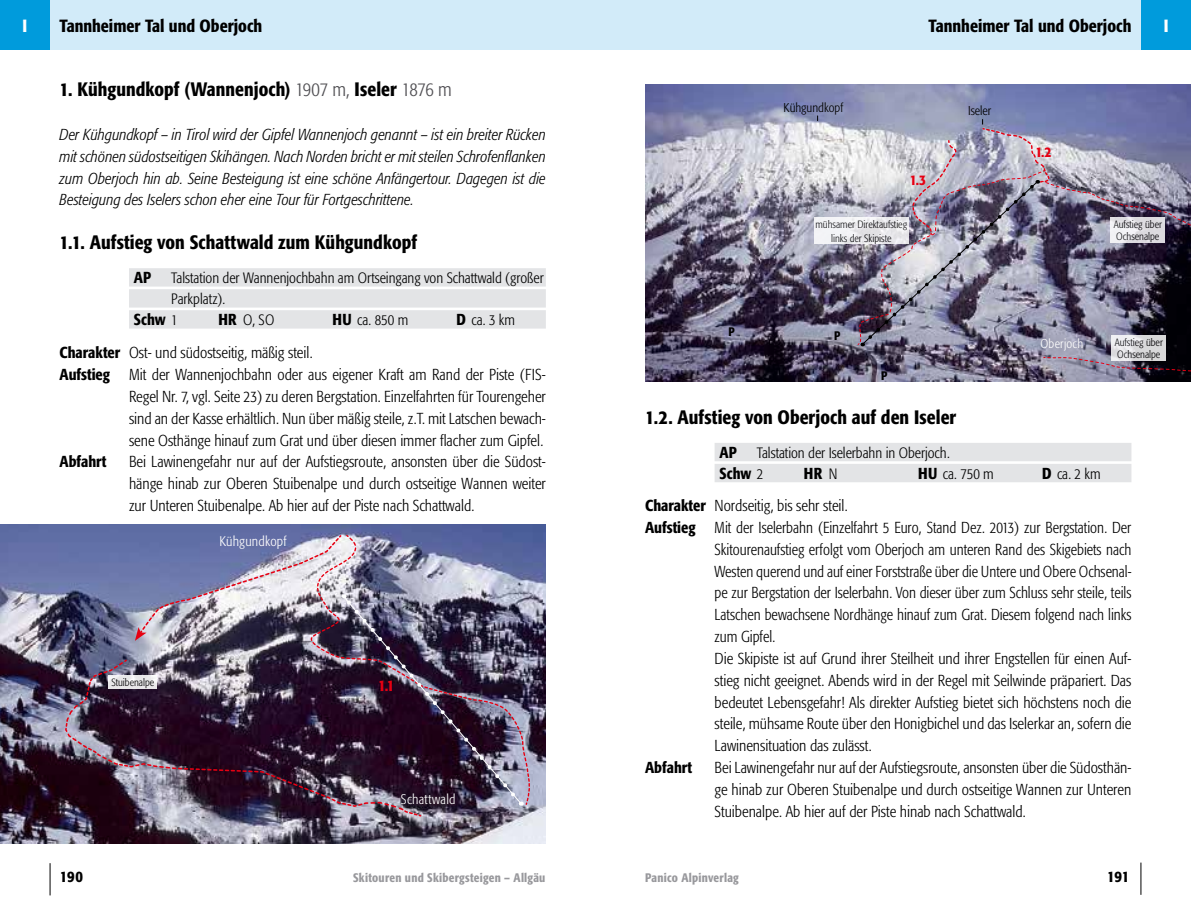
<style>
.page{position:relative;width:1191px;height:918px;background:#fff}
.page>*{position:absolute;margin:0;border:0;box-sizing:border-box;transform-origin:0 0}
.t1{font:500 19.25px "Formata Condensed BQ";letter-spacing:.005em;color:#000}
.t2{font:500 17.5px "Formata Condensed BQ";color:#000}
.t3{font:500 17.5px "Formata Condensed BQ";color:#fff}
.t4{font:300 15.75px/21.9px "Formata Condensed BQ";color:#000;text-align:justify}
.t5{font:300 15.75px "Formata Condensed BQ";color:#000;scale:.96 1}
.t6{font:15.75px/21.9px "Forma Con BQ Lig Ita";color:#000;text-align:justify}
.t7{font:500 15.75px "Formata Condensed BQ";color:#000}
.t8{font:500 15.75px "Formata Condensed BQ";color:#e60012}
.t9{font:300 14.88px/21px "Formata Condensed BQ";color:#000}
.t10{font:500 14.53px "Formata Condensed BQ";color:#e60012}
.t11{font:300 13.83px "Formata Condensed BQ";letter-spacing:.015em;color:#fff}
.t12{font:300 12.6px "Formata Condensed BQ";color:#000}
.t13{font:300 12.6px "Formata Condensed BQ";letter-spacing:.02em;color:#fff}
.t14{font:500 12.25px "Formata Condensed BQ";letter-spacing:.02em;color:#98989c}
.t15{font:500 12.25px "Formata Condensed BQ";color:#000}
.t16{font:300 10.5px/12.2px "Formata Condensed BQ";color:#000}
.s1{font-weight:300;color:#504f53}
.s2{font-weight:300;font-size:14.88px}
.s3{font-weight:500;font-size:15.75px}
.s4{font-weight:500}
</style>
<div class="page">
<hr style="left:1140px;top:862px;width:1px;height:33px;background:#000">
<hr style="left:50px;top:863px;width:1px;height:32px;background:#000">
<div style="left:595px;top:0;width:596px;height:50px;background:#d2ebf9"></div>
<div style="left:0;top:0;width:595px;height:50px;background:#d2ebf9"></div>
<div style="left:1141px;top:0;width:50px;height:50px;background:#009bdc"></div>
<div style="left:0;top:0;width:50px;height:50px;background:#009bdc"></div>
<div style="left:129px;top:268px;width:417px;height:18px;background:#e3e4e6"></div>
<div style="left:129px;top:289px;width:417px;height:18px;background:#e3e4e6"></div>
<div style="left:129px;top:310px;width:417px;height:18px;background:#e3e4e6"></div>
<div style="left:714px;top:443px;width:417px;height:18px;background:#e3e4e6"></div>
<div style="left:714px;top:464px;width:417px;height:18px;background:#e3e4e6"></div>
<img style="left:0;top:524px;width:545px;height:319px">
<img style="left:645px;top:84px;width:546px;height:297px">
<svg style="left:857px;top:119px;width:334px;height:254px;background:#838094"></svg>
<svg style="left:814px;top:217px;width:94px;height:27px;fill:#f0f0f3"></svg>
<svg style="left:1111px;top:335px;width:55px;height:26px"></svg>
<svg style="left:1110px;top:217px;width:55px;height:26px"></svg>
<img style="left:65px;top:533px;width:466px;height:283px">
<svg style="left:109px;top:675px;width:48px;height:14px"></svg>
<p class="t3" style="left:22px;top:15px;width:6px">I</p>
<p class="t2" style="left:60px;top:15px;width:204px">Tannheimer Tal und Oberjoch</p>
<p class="t2" style="left:928px;top:15px;width:204px">Tannheimer Tal und Oberjoch</p>
<p class="t3" style="left:1163px;top:15px;width:6px">I</p>
<p class="t1" style="left:60px;top:78px;width:394px">1. Kühgundkopf (Wannenjoch) <span class="s1">1907 m,</span> Iseler <span class="s1">1876 m</span></p>
<p class="t6" style="left:60px;top:124px;width:488px">Der Kühgundkopf – in Tirol wird der Gipfel Wannenjoch genannt – ist ein breiter Rücken mit schönen südostseitigen Skihängen. Nach Norden bricht er mit steilen Schrofenflanken zum Oberjoch hin ab. Seine Besteigung ist eine schöne Anfängertour. Dagegen ist die Besteigung des Iselers schon eher eine Tour für Fortgeschrittene.</p>
<p class="t1" style="left:60px;top:231px;width:359px">1.1. Aufstieg von Schattwald zum Kühgundkopf</p>
<p class="t7" style="left:134px;top:268px;width:19px">AP</p>
<p class="t9" style="left:171px;top:268px;width:374px">Talstation der Wannenjochbahn am Ortseingang von Schattwald (großer<br>Parkplatz).</p>
<p class="t7" style="left:134px;top:310px;width:45px">Schw <span class="s2">1</span></p>
<p class="t9" style="left:218px;top:310px;width:57px"><span class="s3">HR</span> O, SO</p>
<p class="t9" style="left:333px;top:310px;width:77px"><span class="s3">HU</span> ca. 850 m</p>
<p class="t9" style="left:456px;top:310px;width:60px"><span class="s3">D</span> ca. 3 km</p>
<p class="t4" style="left:60px;top:342px;width:255px"><span class="s4">Charakter</span> Ost- und südostseitig, mäßig steil.</p>
<p class="t4" style="left:60px;top:364px;width:488px"><span class="s4">Aufstieg</span> Mit der Wannenjochbahn oder aus eigener Kraft am Rand der Piste (FIS-</p>
<p class="t4" style="left:129px;top:386px;width:418px">Regel Nr. 7, vgl. Seite 23) zu deren Bergstation. Einzelfahrten für Tourengeher</p>
<p class="t4" style="left:129px;top:407px;width:418px">sind an der Kasse erhältlich. Nun über mäßig steile, z.T. mit Latschen bewach-</p>
<p class="t4" style="left:129px;top:429px;width:416px">sene Osthänge hinauf zum Grat und über diesen immer flacher zum Gipfel.</p>
<p class="t7" style="left:60px;top:452px;width:48px">Abfahrt</p>
<p class="t4" style="left:129px;top:451px;width:418px">Bei Lawinengefahr nur auf der Aufstiegsroute, ansonsten über die Südost&shy;hänge hinab zur Oberen Stuibenalpe und durch ostseitige Wannen weiter zur Unteren Stuibenalpe. Ab hier auf der Piste nach Schattwald.</p>
<p class="t16" style="left:111px;top:676px;width:44px">Stuibenalpe</p>
<p class="t11" style="left:219px;top:533px;width:69px">Kühgundkopf</p>
<p class="t8" style="left:378px;top:676px;width:18px">1.1</p>
<p class="t11" style="left:401px;top:791px;width:56px">Schattwald</p>
<p class="t12" style="left:783px;top:100px;width:61px">Kühgundkopf</p>
<p class="t10" style="left:910px;top:171px;width:18px">1.3</p>
<p class="t16" style="left:815px;top:217px;width:93px;line-height:14px;text-align:center">mühsamer Direktaufstieg links der Skipiste</p>
<p class="t15" style="left:728px;top:324px;width:8px">P</p>
<p class="t15" style="left:834px;top:328px;width:8px">P</p>
<p class="t15" style="left:881px;top:368px;width:8px">P</p>
<p class="t12" style="left:968px;top:103px;width:25px">Iseler</p>
<p class="t10" style="left:1035px;top:143px;width:18px">1.2</p>
<p class="t16" style="left:1113px;top:218px;width:50px">Aufstieg über<br>Ochsenalpe</p>
<p class="t13" style="left:1040px;top:337px;width:44px">Oberjoch</p>
<p class="t16" style="left:1114px;top:336px;width:50px">Aufstieg über<br>Ochsenalpe</p>
<p class="t1" style="left:645px;top:405px;width:313px">1.2. Aufstieg von Oberjoch auf den Iseler</p>
<p class="t7" style="left:719px;top:442px;width:19px">AP</p>
<p class="t9" style="left:756px;top:442px;width:194px">Talstation der Iselerbahn in Oberjoch.</p>
<p class="t7" style="left:719px;top:463px;width:45px">Schw <span class="s2">2</span></p>
<p class="t7" style="left:804px;top:463px;width:35px">HR <span class="s2">N</span></p>
<p class="t9" style="left:918px;top:463px;width:77px"><span class="s3">HU</span> ca. 750 m</p>
<p class="t9" style="left:1042px;top:463px;width:60px"><span class="s3">D</span> ca. 2 km</p>
<p class="t4" style="left:645px;top:495px;width:204px"><span class="s4">Charakter</span> Nordseitig, bis sehr steil.</p>
<p class="t5" style="left:645px;top:518px;width:508px"><span class="s4">Aufstieg</span> Mit der Iselerbahn (Einzelfahrt 5 Euro, Stand Dez. 2013) zur Bergstation. Der</p>
<p class="t5" style="left:714px;top:540px;width:436px">Skitourenaufstieg erfolgt vom Oberjoch am unteren Rand des Skigebiets nach</p>
<p class="t5" style="left:714px;top:562px;width:436px">Westen querend und auf einer Forststraße über die Untere und Obere Ochsenal-</p>
<p class="t5" style="left:714px;top:584px;width:436px">pe zur Bergstation der Iselerbahn. Von dieser über zum Schluss sehr steile, teils</p>
<p class="t5" style="left:714px;top:606px;width:436px">Latschen bewachsene Nordhänge hinauf zum Grat. Diesem folgend nach links</p>
<p class="t5" style="left:714px;top:627px;width:65px">zum Gipfel.</p>
<p class="t4" style="left:714px;top:648px;width:418px">Die Skipiste ist auf Grund ihrer Steilheit und ihrer Engstellen für einen Auf-</p>
<p class="t4" style="left:714px;top:669px;width:418px">stieg nicht geeignet. Abends wird in der Regel mit Seilwinde präpariert. Das</p>
<p class="t4" style="left:714px;top:691px;width:418px">bedeutet Lebensgefahr! Als direkter Aufstieg bietet sich höchstens noch die</p>
<p class="t4" style="left:714px;top:713px;width:418px">steile, mühsame Route über den Honigbichel und das Iselerkar an, sofern die</p>
<p class="t4" style="left:714px;top:735px;width:159px">Lawinensituation das zulässt.</p>
<p class="t7" style="left:645px;top:758px;width:48px">Abfahrt</p>
<p class="t4" style="left:714px;top:757px;width:418px">Bei Lawinengefahr nur auf der Aufstiegsroute, ansonsten über die Südosthän&shy;ge hinab zur Oberen Stuibenalpe und durch ostseitige Wannen zur Unteren Stuibenalpe. Ab hier auf der Piste hinab nach Schattwald.</p>
<p class="t7" style="left:60px;top:867px;width:25px">190</p>
<p class="t14" style="left:353px;top:870px;width:194px">Skitouren und Skibergsteigen – Allgäu</p>
<p class="t14" style="left:645px;top:870px;width:95px">Panico Alpinverlag</p>
<p class="t7" style="left:1107px;top:867px;width:23px">191</p>
</div>
